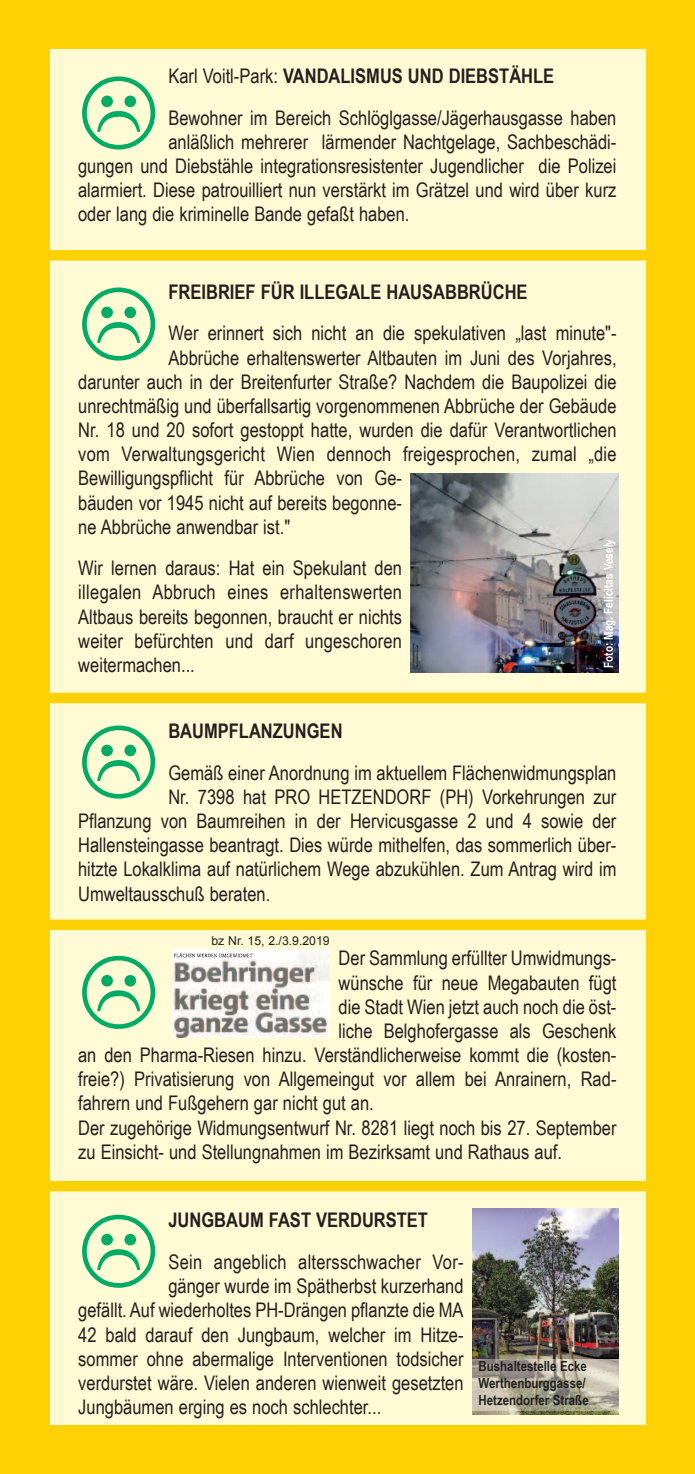
<style>
.page{position:relative;width:695px;height:1474px;background:#fff}
.page>*{position:absolute;margin:0;border:0;box-sizing:border-box;transform-origin:0 0}
.t1{font:20.12px/24.2px "Arial Narrow";color:#231f20;text-align:justify}
.t2{font:700 20.12px "Arial Narrow";color:#231f20}
.t3{font:700 14px/16.8px "Arial Narrow";color:#231f20}
.t4{font:700 12.25px "Arial Narrow";color:#fff}
.t5{font:12.25px "Arial";color:#231f20}
.s1{font-weight:700}
</style>
<div class="page">
<div style="left:0;top:0;width:694px;height:1473px;background:#fed105"></div>
<div style="left:50px;top:50px;width:595px;height:1374px;background:#fffbd5"></div>
<div style="left:36px;top:250px;width:620px;height:10px;background:#fed105"></div>
<div style="left:35px;top:692px;width:620px;height:11px;background:#fed105"></div>
<div style="left:35px;top:919px;width:620px;height:11px;background:#fed105"></div>
<div style="left:39px;top:1180px;width:620px;height:11px;background:#fed105"></div>
<img style="left:410px;top:473px;width:208px;height:200px">
<img style="left:172px;top:949px;width:158px;height:88px">
<img style="left:172px;top:951px;width:80px;height:6px">
<img style="left:472px;top:1208px;width:146px;height:206px">
<hr style="left:471px;top:1358px;width:1px;height:52px;background:#fffde9">
<img style="left:472px;top:1358px;width:146px;height:52px">
<p class="t1" style="left:168px;top:55px;width:449px;line-height:41.6px">Karl Voitl-Park: <span class="s1">VANDALISMUS UND DIEBSTÄHLE<br></span>Bewohner im Bereich Schlöglgasse/Jägerhausgasse haben</p>
<p class="t1" style="left:78px;top:129px;width:539px;text-indent:90px">anläßlich mehrerer lärmender Nachtgelage, Sachbeschädi&shy;gungen und Diebstähle integrationsresistenter Jugendlicher die Polizei alarmiert. Diese patrouilliert nun verstärkt im Grätzel und wird über kurz oder lang die kriminelle Bande gefaßt haben.</p>
<p class="t2" style="left:168px;top:280px;width:360px">FREIBRIEF FÜR ILLEGALE HAUSABBRÜCHE</p>
<p class="t1" style="left:168px;top:321px;width:449px">Wer erinnert sich nicht an die spekulativen „last minute"-</p>
<p class="t1" style="left:168px;top:345px;width:449px">Abbrüche erhaltenswerter Altbauten im Juni des Vorjahres,</p>
<p class="t1" style="left:78px;top:369px;width:539px">darunter auch in der Breitenfurter Straße? Nachdem die Baupolizei die</p>
<p class="t1" style="left:78px;top:393px;width:539px">unrechtmäßig und überfallsartig vorgenommenen Abbrüche der Gebäude</p>
<p class="t1" style="left:78px;top:417px;width:539px">Nr. 18 und 20 sofort gestoppt hatte, wurden die dafür Verantwortlichen</p>
<p class="t1" style="left:78px;top:442px;width:539px">vom Verwaltungsgericht Wien dennoch freigesprochen, zumal „die</p>
<p class="t1" style="left:78px;top:466px;width:325px">Bewilligungspflicht für Abbrüche von Ge-</p>
<p class="t1" style="left:78px;top:490px;width:325px">bäuden vor 1945 nicht auf bereits begonne-</p>
<p class="t1" style="left:78px;top:514px;width:213px">ne Abbrüche anwendbar ist."</p>
<p class="t1" style="left:78px;top:556px;width:325px">Wir lernen daraus: Hat ein Spekulant den illegalen Abbruch eines erhaltenswerten Altbaus bereits begonnen, braucht er nichts weiter befürchten und darf ungeschoren weitermachen...</p>
<p class="t4" style="left:601px;top:668px;width:130px;rotate:-90deg">Foto: Mag. Felicitas Vesely</p>
<p class="t2" style="left:168px;top:719px;width:176px">BAUMPFLANZUNGEN</p>
<p class="t1" style="left:168px;top:760px;width:449px">Gemäß einer Anordnung im aktuellem Flächenwidmungsplan</p>
<p class="t1" style="left:168px;top:784px;width:449px">Nr. 7398 hat PRO HETZENDORF (PH) Vorkehrungen zur</p>
<p class="t1" style="left:78px;top:808px;width:539px">Pflanzung von Baumreihen in der Hervicusgasse 2 und 4 sowie der</p>
<p class="t1" style="left:78px;top:832px;width:539px">Hallensteingasse beantragt. Dies würde mithelfen, das sommerlich über-</p>
<p class="t1" style="left:78px;top:857px;width:539px">hitzte Lokalklima auf natürlichem Wege abzukühlen. Zum Antrag wird im</p>
<p class="t1" style="left:78px;top:881px;width:194px">Umweltausschuß beraten.</p>
<p class="t5" style="left:211px;top:933px;width:120px">bz Nr. 15, 2./3.9.2019</p>
<p class="t1" style="left:338px;top:946px;width:279px">Der Sammlung erfüllter Umwidmungs-</p>
<p class="t1" style="left:338px;top:970px;width:279px">wünsche für neue Megabauten fügt</p>
<p class="t1" style="left:338px;top:994px;width:279px">die Stadt Wien jetzt auch noch die öst-</p>
<p class="t1" style="left:338px;top:1018px;width:279px">liche Belghofergasse als Geschenk</p>
<p class="t1" style="left:78px;top:1042px;width:539px">an den Pharma-Riesen hinzu. Verständlicherweise kommt die (kosten-</p>
<p class="t1" style="left:78px;top:1066px;width:539px">freie?) Privatisierung von Allgemeingut vor allem bei Anrainern, Rad-</p>
<p class="t1" style="left:78px;top:1091px;width:297px">fahrern und Fußgehern gar nicht gut an.</p>
<p class="t1" style="left:78px;top:1115px;width:539px">Der zugehörige Widmungsentwurf Nr. 8281 liegt noch bis 27. September</p>
<p class="t1" style="left:78px;top:1139px;width:485px">zu Einsicht- und Stellungnahmen im Bezirksamt und Rathaus auf.</p>
<p class="t2" style="left:168px;top:1208px;width:261px">JUNGBAUM FAST VERDURSTET</p>
<p class="t1" style="left:168px;top:1249px;width:296px">Sein angeblich altersschwacher Vor-</p>
<p class="t1" style="left:168px;top:1273px;width:296px">gänger wurde im Spätherbst kurzerhand</p>
<p class="t1" style="left:78px;top:1297px;width:387px">gefällt. Auf wiederholtes PH-Drängen pflanzte die MA</p>
<p class="t1" style="left:78px;top:1322px;width:387px">42 bald darauf den Jungbaum, welcher im Hitze-</p>
<p class="t1" style="left:78px;top:1346px;width:387px">sommer ohne abermalige Interventionen todsicher</p>
<p class="t1" style="left:78px;top:1370px;width:387px">verdurstet wäre. Vielen anderen wienweit gesetzten</p>
<p class="t1" style="left:78px;top:1394px;width:304px">Jungbäumen erging es noch schlechter...</p>
<p class="t3" style="left:478px;top:1357px;width:112px">Bushaltestelle Ecke<br>Werthenburggasse/<br>Hetzendorfer Straße</p>
</div>
